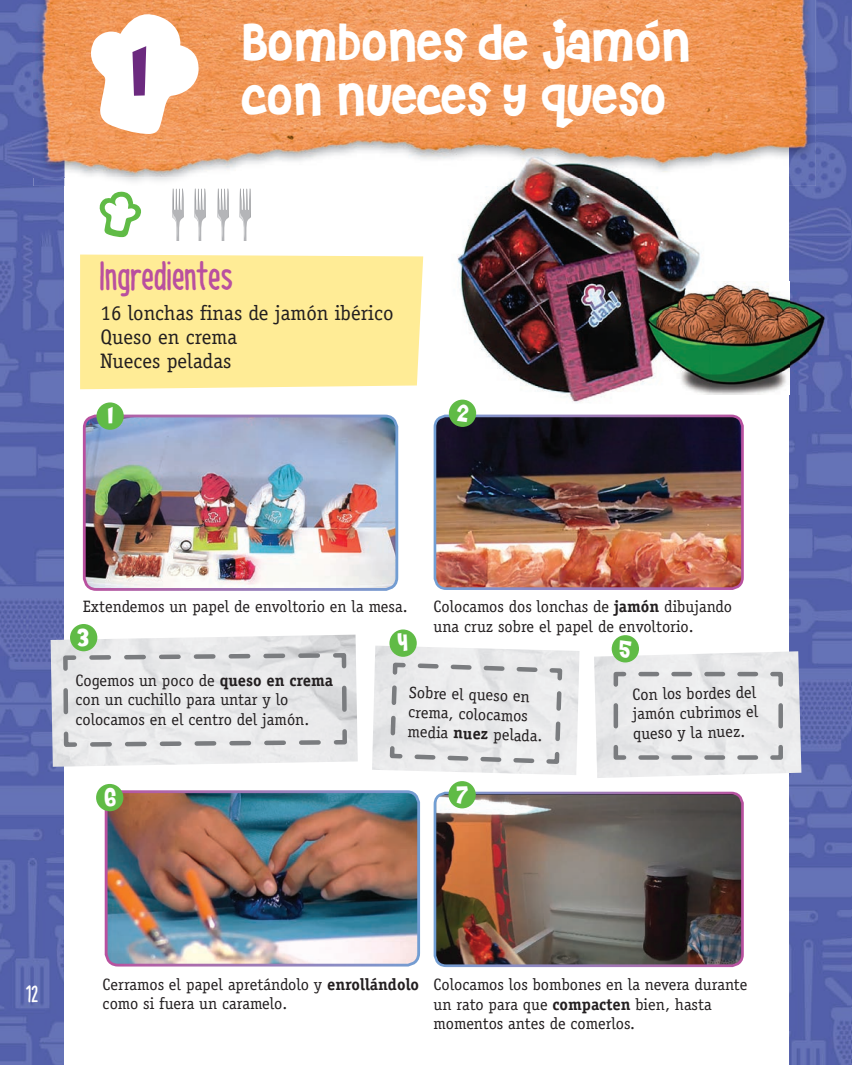
<style>
.page{position:relative;width:852px;height:1065px;background:#fff}
.page>*{position:absolute;margin:0;border:0;box-sizing:border-box;transform-origin:0 0}
.t1{font:72px "Claning";color:#6c2a7f}
.t2{font:45px/54px "Claning";color:#fff}
.t3{font:42px "NAL Hand";color:#b9509f}
.t4{font:24px "Claning";color:#fff}
.t5{font:24px "NAL Hand";color:#fff}
.t6{font:21px/24px "Officina Serif";color:#231f20}
.t7{font:16.5px/19.5px "Officina Serif";color:#231f20}
.s1{font-weight:700}
</style>
<div class="page">
<img style="left:0;top:0;width:852px;height:1064px">
<div style="left:64px;top:0;width:725px;height:1064px;background:#fff"></div>
<img style="left:33px;top:0;width:781px;height:177px">
<svg style="left:87px;top:10px;width:112px;height:124px"></svg>
<div style="left:80px;top:254px;width:343px;height:135px;background:#ffec96"></div>
<img style="left:451px;top:150px;width:260px;height:257px">
<img style="left:51px;top:634px;width:307px;height:132px">
<img style="left:86px;top:418px;width:310px;height:170px">
<div style="left:83px;top:414px;width:315px;height:177px;border:3px solid #fff;border-radius:12px"></div>
<img style="left:106px;top:794px;width:312px;height:171px">
<div style="left:105px;top:790px;width:315px;height:176px;border:3px solid #fff;border-radius:12px"></div>
<svg style="left:61px;top:650px;width:288px;height:99px;background:#e0e0e2"></svg>
<div style="left:96px;top:402px;width:28px;height:28px;background:#60bb46;border-radius:50%"></div>
<div style="left:96px;top:783px;width:27px;height:28px;background:#60bb46;border-radius:50%"></div>
<div style="left:70px;top:624px;width:27px;height:27px;background:#60bb46;border-radius:50%"></div>
<svg style="left:99px;top:191px;width:42px;height:46px"></svg>
<img style="left:437px;top:418px;width:303px;height:168px">
<div style="left:433px;top:414px;width:311px;height:176px;border:3px solid #fff;border-radius:11px"></div>
<img style="left:437px;top:795px;width:303px;height:168px">
<div style="left:433px;top:791px;width:311px;height:176px;border:3px solid #fff;border-radius:11px"></div>
<div style="left:449px;top:399px;width:27px;height:28px;background:#60bb46;border-radius:50%"></div>
<div style="left:448px;top:781px;width:28px;height:27px;background:#60bb46;border-radius:50%"></div>
<img style="left:372px;top:646px;width:207px;height:129px">
<img style="left:594px;top:651px;width:207px;height:127px">
<svg style="left:387px;top:660px;width:177px;height:106px;background:#e1e1e3"></svg>
<svg style="left:611px;top:669px;width:174px;height:93px;background:#e0e0e2"></svg>
<div style="left:389px;top:629px;width:28px;height:27px;background:#60bb46;border-radius:50%"></div>
<div style="left:611px;top:635px;width:28px;height:27px;background:#60bb46;border-radius:50%"></div>
<img style="left:640px;top:281px;width:189px;height:113px">
<svg style="left:172px;top:189px;width:34px;height:51px"></svg>
<svg style="left:217px;top:189px;width:34px;height:51px"></svg>
<h1 class="t1" style="left:124px;top:25px;width:23px">1</h1>
<h2 class="t2" style="left:239px;top:18px;width:451px">Bombones de jamón con nueces y queso</h2>
<h3 class="t3" style="left:101px;top:251px;width:135px">Ingredientes</h3>
<p class="t6" style="left:101px;top:300px;width:294px">16 lonchas finas de jamón ibérico<br>Queso en crema<br>Nueces peladas</p>
<h3 class="t4" style="left:105px;top:400px;width:9px">1</h3>
<h3 class="t4" style="left:454px;top:397px;width:15px">2</h3>
<p class="t7" style="left:83px;top:596px;width:326px">Extendemos un papel de envoltorio en la mesa.</p>
<p class="t7" style="left:433px;top:597px;width:300px">Colocamos dos lonchas de <span class="s1">jamón</span> dibujando una cruz sobre el papel de envoltorio.</p>
<h3 class="t4" style="left:76px;top:621px;width:13px">3</h3>
<h3 class="t4" style="left:396px;top:627px;width:14px">4</h3>
<h3 class="t4" style="left:619px;top:632px;width:13px">5</h3>
<p class="t7" style="left:409px;top:682px;width:136px;rotate:2deg">Sobre el queso en crema, colocamos media <span class="s1">nuez</span> pelada.</p>
<p class="t7" style="left:632px;top:684px;width:127px;text-align:justify;rotate:-1deg">Con los bordes del jamón cubrimos el queso y la nuez.</p>
<p class="t7" style="left:75px;top:670px;width:259px">Cogemos un poco de <span class="s1">queso en crema </span>con un cuchillo para untar y lo colocamos en el centro del jamón.</p>
<h3 class="t4" style="left:102px;top:781px;width:15px">6</h3>
<h3 class="t4" style="left:454px;top:778px;width:15px">7</h3>
<h3 class="t5" style="left:26px;top:980px;width:14px">12</h3>
<p class="t7" style="left:103px;top:974px;width:318px">Cerramos el papel apretándolo y <span class="s1">enrollándolo </span>como si fuera un caramelo.</p>
<p class="t7" style="left:433px;top:975px;width:315px">Colocamos los bombones en la nevera durante un rato para que <span class="s1">compacten</span> bien, hasta momentos antes de comerlos.</p>
</div>
